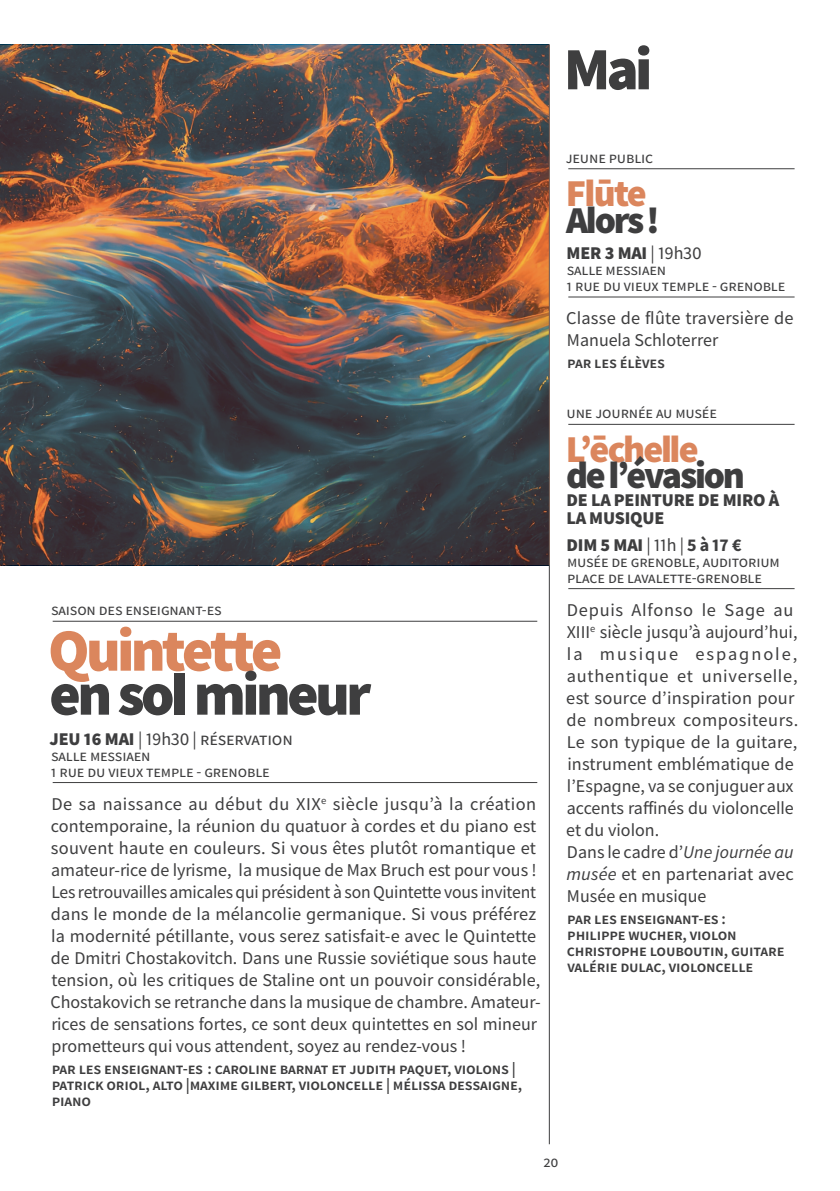
<style>
.page{position:relative;width:840px;height:1191px;background:#fff}
.page>*{position:absolute;margin:0;border:0;box-sizing:border-box;transform-origin:0 0}
.t1{font:60px "Source Sans Variable";letter-spacing:-.06em;color:#3e3e3f}
.t2{font:60px "Source Sans Variable";letter-spacing:-.06em;color:#db865d}
.t3{font:38px "Source Sans Variable";letter-spacing:-.055em;color:#3e3e3f}
.t4{font:38px "Source Sans Variable";letter-spacing:-.045em;color:#db865d}
.t5{font:18px/22px "Source Sans Variable";color:#3e3e3f}
.t6{font:16px/16px "Source Sans Variable";letter-spacing:-.01em;color:#3e3e3f}
.s1{font-style:italic}
</style>
<div class="page">
<hr style="left:53px;top:621px;width:484px;height:1px;background:#3e3e3f">
<hr style="left:53px;top:782px;width:484px;height:1px;background:#3e3e3f">
<hr style="left:548px;top:44px;width:1px;height:1100px;background:#3e3e3f">
<hr style="left:568px;top:168px;width:226px;height:1px;background:#3e3e3f">
<hr style="left:568px;top:297px;width:226px;height:1px;background:#3e3e3f">
<hr style="left:568px;top:424px;width:226px;height:1px;background:#3e3e3f">
<hr style="left:568px;top:588px;width:226px;height:1px;background:#3e3e3f">
<img style="left:0;top:46px;width:549px;height:519px">
<h1 class="t1" style="left:563px;top:33px;width:90px">Mai</h1>
<p class="t6" style="left:51px;top:602px;width:172px">saison des enseignant-es</p>
<h1 class="t2" style="left:48px;top:614px;width:236px">Quintette</h1>
<h1 class="t1" style="left:49px;top:658px;width:323px">en sol mineur</h1>
<p class="t5" style="left:50px;top:728px;width:245px">JEU 16 MAI | 19h30 | réservation</p>
<p class="t6" style="left:51px;top:747px;width:220px">salle messiaen<br>1 rue du vieux temple - grenoble</p>
<p class="t5" style="left:50px;top:793px;width:491px">De sa naissance au début du XIX<sup>e</sup> siècle jusqu’à la création contemporaine, la réunion du quatuor à cordes et du piano est souvent haute en couleurs. Si vous êtes plutôt romantique et amateur-rice de lyrisme, la musique de Max Bruch est pour vous !<br>Les retrouvailles amicales qui président à son Quintette vous invitent dans le monde de la mélancolie germanique. Si vous préférez la modernité pétillante, vous serez satisfait-e avec le Quintette de Dmitri Chostakovitch. Dans une Russie soviétique sous haute tension, où les critiques de Staline ont un pouvoir considérable, Chostakovich se retranche dans la musique de chambre. Amateur&shy;rices de sensations fortes, ce sont deux quintettes en sol mineur prometteurs qui vous attendent, soyez au rendez-vous !</p>
<p class="t6" style="left:52px;top:1060px;width:472px">par les enseignant-es : Caroline Barnat et Judith Paquet, violons | patrick oriol, alto |Maxime Gilbert, violoncelle | M élissa Dessaigne, piano</p>
<p class="t6" style="left:565px;top:150px;width:89px">jeune public</p>
<h2 class="t4" style="left:565px;top:171px;width:82px">Flūte</h2>
<h2 class="t3" style="left:566px;top:197px;width:95px">Alors !</h2>
<p class="t5" style="left:566px;top:242px;width:137px">MER 3 MAI | 19h30</p>
<p class="t6" style="left:566px;top:262px;width:220px">salle messiaen<br>1 rue du vieux temple - grenoble</p>
<p class="t5" style="left:565px;top:307px;width:229px">Classe de flûte traversière de<br>Manuela Schloterrer</p>
<p class="t6" style="left:567px;top:355px;width:99px">par les élèves</p>
<p class="t6" style="left:566px;top:405px;width:152px">une journée au musée</p>
<h2 class="t4" style="left:565px;top:426px;width:134px">L’ēchelle</h2>
<h2 class="t3" style="left:565px;top:453px;width:180px">de l’évasion</h2>
<p class="t5" style="left:566px;top:491px;width:214px;line-height:18px">DE LA PEINTURE DE MIRO À<br>LA MUSIQUE</p>
<p class="t5" style="left:566px;top:534px;width:176px">DIM 5 MAI | 11h | 5 à 17 €</p>
<p class="t6" style="left:566px;top:553px;width:214px">M usée de Grenoble, auditorium place de Lavalette-grenoble</p>
<p class="t5" style="left:566px;top:599px;width:233px">Depuis Alfonso le Sage au<br>XIII<sup>e</sup> siècle jusqu’à aujourd’hui, la musique espagnole, authentique et universelle, est source d’inspiration pour de nombreux compositeurs.<br>Le son typique de la guitare, instrument emblématique de l’Espagne, va se conjuguer aux accents raffinés du violoncelle et du violon.<br>Dans le cadre d’<span class="s1">Une journée au musée</span> et en partenariat avec<br>Musée en musique</p>
<p class="t6" style="left:566px;top:911px;width:219px">par les enseignant-es :<br>Philippe wucher, violon<br>Christophe louboutin, guitare valérie dulac, violoncelle</p>
<p class="t6" style="left:543px;top:1153px;width:17px">20</p>
</div>
